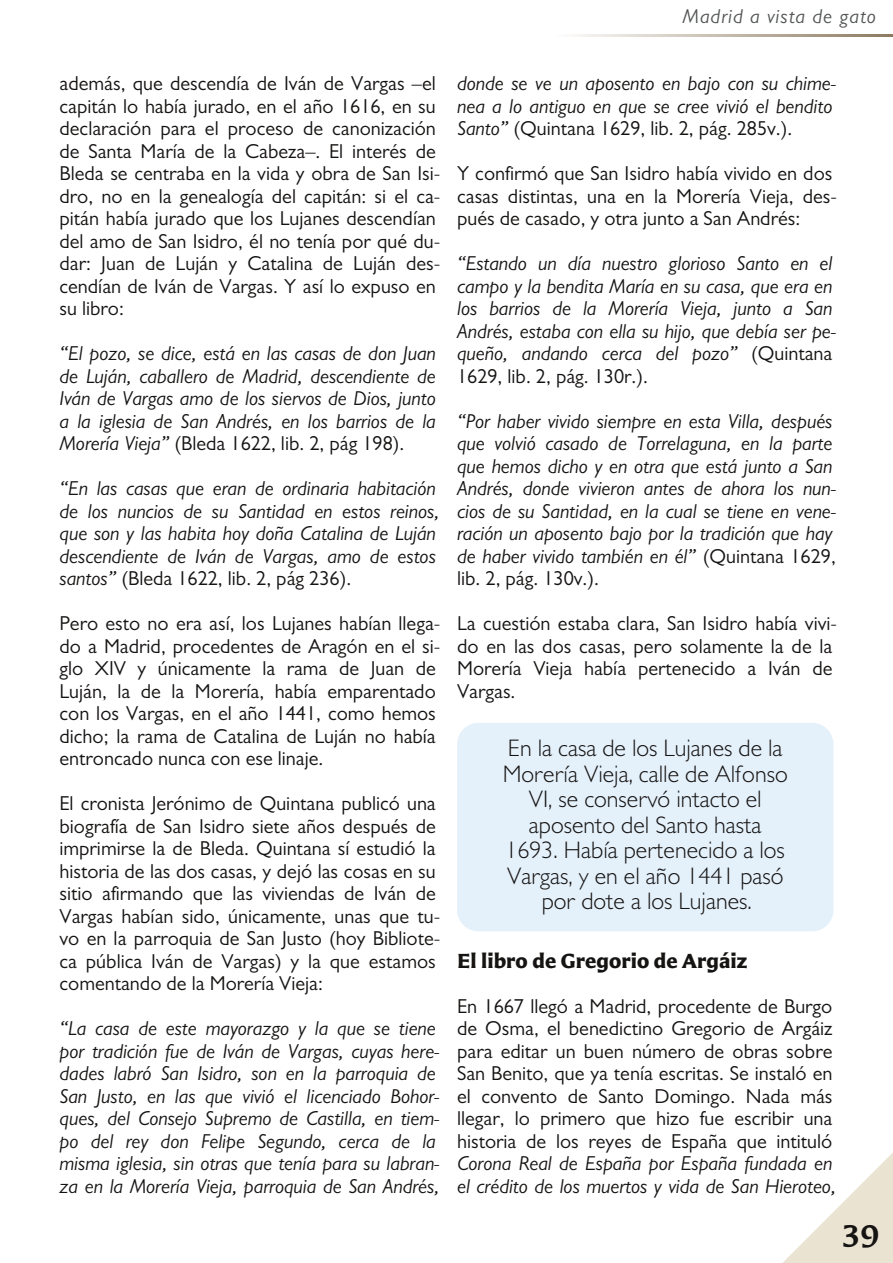
<style>
.page{position:relative;width:893px;height:1263px;background:#fff}
.page>*{position:absolute;margin:0;border:0;box-sizing:border-box;transform-origin:0 0}
.t1{font:600 33px "Carter Sans W01";color:#161413}
.t2{font:300 24px/25.5px "Gill Sans";color:#161413;text-align:center}
.t3{font:700 21px "Carter Sans W01";color:#161413}
.t4{font:20.25px/22.5px "Gill Sans";color:#161413}
.t5{font:italic 20.25px/22.5px "Gill Sans";color:#161413}
.t6{font:italic 20.25px "Gill Sans";letter-spacing:.05em;color:#545556}
.s1{font-style:normal}
</style>
<div class="page">
<svg style="left:783px;top:1153px;width:110px;height:110px"></svg>
<svg style="left:576px;top:34px;width:317px;height:2px"></svg>
<div style="left:457px;top:723px;width:376px;height:208px;background:#e4f0fa;border-radius:21px"></div>
<p class="t6" style="left:682px;top:4px;width:195px">Madrid a vista de gato</p>
<p class="t4" style="left:60px;top:72px;width:382px">además, que descendía de Iván de Vargas –el capitán lo había jurado, en el año 1616, en su declaración para el proceso de canonización de Santa María de la Cabeza–. El interés de Bleda se centraba en la vida y obra de San Isi&shy;dro, no en la genealogía del capitán: si el ca&shy;pitán había jurado que los Lujanes descendían del amo de San Isidro, él no tenía por qué du&shy;dar: Juan de Luján y Catalina de Luján des&shy;cendían de Iván de Vargas. Y así lo expuso en su libro:</p>
<p class="t5" style="left:60px;top:342px;width:378px;text-align:justify">“El pozo, se dice, está en las casas de don Juan de Luján, caballero de Madrid, descendiente de Iván de Vargas amo de los siervos de Dios, junto a la iglesia de San Andrés, en los barrios de la Morería Vieja” <span class="s1">(Bleda 1622, lib. 2, pág 198).</span></p>
<p class="t5" style="left:60px;top:477px;width:381px">“En las casas que eran de ordinaria habitación de los nuncios de su Santidad en estos reinos, que son y las habita hoy doña Catalina de Luján descendiente de Iván de Vargas, amo de estos santos” <span class="s1">(Bleda 1622, lib. 2, pág 236).</span></p>
<p class="t4" style="left:60px;top:612px;width:382px">Pero esto no era así, los Lujanes habían llega&shy;do a Madrid, procedentes de Aragón en el si&shy;glo XIV y únicamente la rama de Juan de Luján, la de la Morería, había emparentado con los Vargas, en el año 1441, como hemos dicho; la rama de Catalina de Luján no había entroncado nunca con ese linaje.</p>
<p class="t4" style="left:60px;top:792px;width:382px">El cronista Jerónimo de Quintana publicó una biografía de San Isidro siete años después de imprimirse la de Bleda. Quintana sí estudió la historia de las dos casas, y dejó las cosas en su sitio afirmando que las viviendas de Iván de Vargas habían sido, únicamente, unas que tu&shy;vo en la parroquia de San Justo (hoy Bibliote&shy;ca pública Iván de Vargas) y la que estamos comentando de la Morería Vieja:</p>
<p class="t5" style="left:60px;top:1017px;width:381px">“La casa de este mayorazgo y la que se tiene por tradición fue de Iván de Vargas, cuyas here&shy;dades labró San Isidro, son en la parroquia de San Justo, en las que vivió el licenciado Bohor&shy;ques, del Consejo Supremo de Castilla, en tiem&shy;po del rey don Felipe Segundo, cerca de la misma iglesia, sin otras que tenía para su labran&shy;za en la Morería Vieja, parroquia de San Andrés,</p>
<p class="t5" style="left:457px;top:72px;width:381px">donde se ve un aposento en bajo con su chime&shy;nea a lo antiguo en que se cree vivió el bendito<br>Santo” <span class="s1">(Quintana 1629, lib. 2, pág. 285v.).</span></p>
<p class="t4" style="left:457px;top:162px;width:381px">Y confirmó que San Isidro había vivido en dos casas distintas, una en la Morería Vieja, des&shy;pués de casado, y otra junto a San Andrés:</p>
<p class="t5" style="left:457px;top:252px;width:381px">“Estando un día nuestro glorioso Santo en el campo y la bendita María en su casa, que era en los barrios de la Morería Vieja, junto a San Andrés, estaba con ella su hijo, que debía ser pe&shy;queño, andando cerca del pozo” <span class="s1">(Quintana 1629, lib. 2, pág. 130r.).</span></p>
<p class="t5" style="left:457px;top:409px;width:381px">“Por haber vivido siempre en esta Villa, después que volvió casado de Torrelaguna, en la parte que hemos dicho y en otra que está junto a San Andrés, donde vivieron antes de ahora los nun&shy;cios de su Santidad, en la cual se tiene en vene&shy;ración un aposento bajo por la tradición que hay de haber vivido también en él” <span class="s1">(Quintana 1629, lib. 2, pág. 130v.).</span></p>
<p class="t4" style="left:457px;top:612px;width:381px">La cuestión estaba clara, San Isidro había vivi&shy;do en las dos casas, pero solamente la de la Morería Vieja había pertenecido a Iván de Vargas.</p>
<p class="t2" style="left:503px;top:735px;width:287px">En la casa de los Lujanes de la<br>Morería Vieja, calle de Alfonso<br>VI, se conservó intacto el aposento del Santo hasta<br>1693. Había pertenecido a los<br>Vargas, y en el año 1441 pasó por dote a los Lujanes.</p>
<p class="t3" style="left:457px;top:947px;width:291px">El libro de Gregorio de Argáiz</p>
<p class="t4" style="left:457px;top:994px;width:377px;text-align:justify">En 1667 llegó a Madrid, procedente de Burgo de Osma, el benedictino Gregorio de Argáiz para editar un buen número de obras sobre San Benito, que ya tenía escritas. Se instaló en el convento de Santo Domingo. Nada más llegar, lo primero que hizo fue escribir una historia de los reyes de España que intituló</p>
<p class="t5" style="left:457px;top:1152px;width:380px">Corona Real de España por España fundada en el crédito de los muertos y vida de San Hieroteo,</p>
<h1 class="t1" style="left:843px;top:1210px;width:39px">39</h1>
</div>
